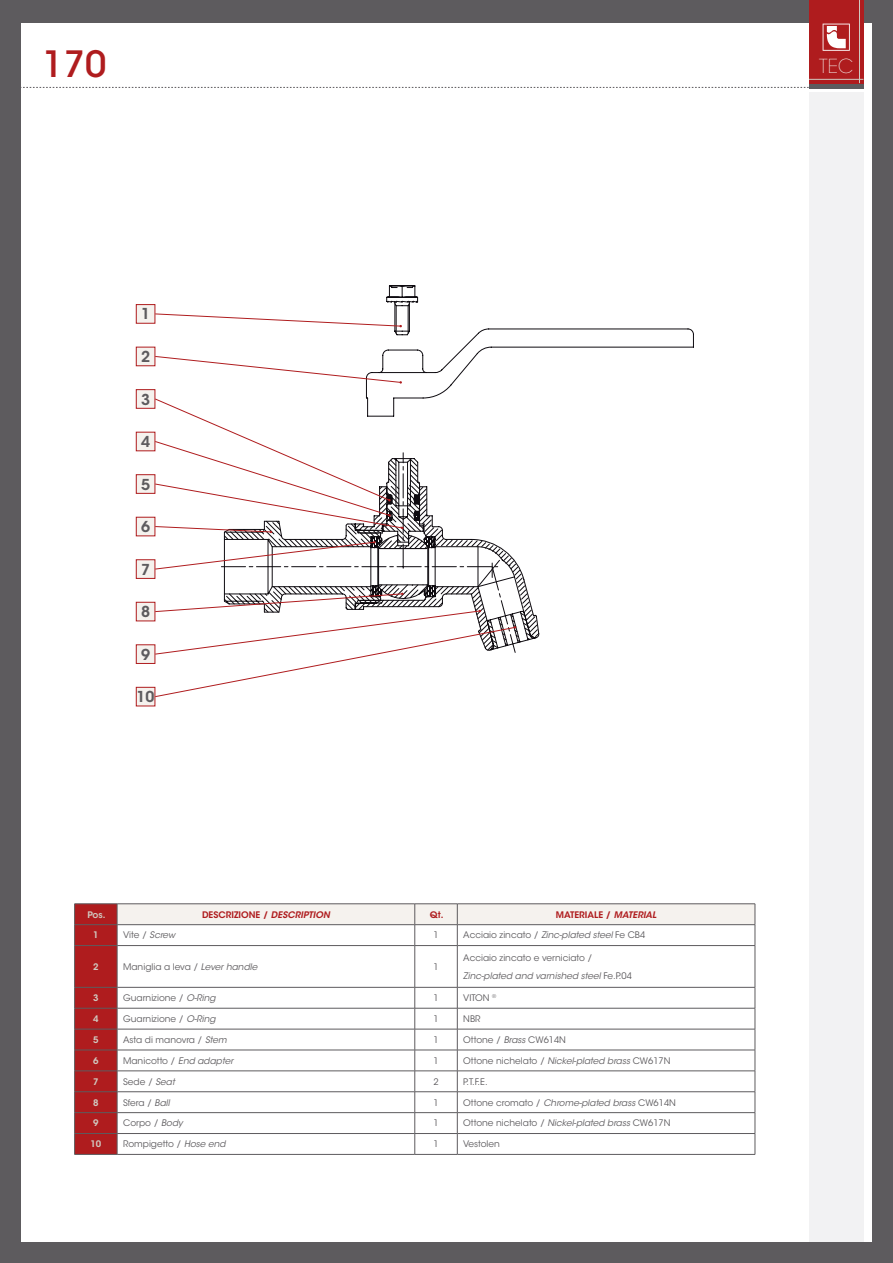
<style>
.page{position:relative;width:893px;height:1263px;background:#5d5b5e}
.page>*{position:absolute;margin:0;border:0;box-sizing:border-box;transform-origin:0 0}
.t1{font:500 36px "ITC Avant Garde Std";color:#af1c1e}
.t2{font:200 19.2px "ITC Avant Garde Std";color:#f5f2ee}
.t3{font:600 15px "ITC Avant Garde Std";color:#5d5b5e}
.t4{font:9px/18px "ITC Avant Garde Std";color:#5d5b5e}
.t5{font:600 9px "ITC Avant Garde Std";color:#af1c1e}
.t6{font:600 9px "ITC Avant Garde Std";color:#d0c9c0}
.s1{font-style:italic}
</style>
<div class="page">
<div style="left:21px;top:23px;width:851px;height:1219px;background:#fff"></div>
<div style="left:809px;top:0;width:54px;height:83px;background:#af1c1e"></div>
<svg style="left:823px;top:24px;width:27px;height:27px"></svg>
<hr style="left:809px;top:79px;width:54px;height:1px;background:#d0c9c0">
<hr style="left:859px;top:0;width:1px;height:83px;background:#d0c9c0">
<hr style="left:809px;top:84px;width:54px;height:4px;background:#5d5b5e">
<div style="left:809px;top:93px;width:54px;height:1149px;background:#f2f2f3"></div>
<svg style="left:21px;top:87px;width:788px;height:1px"></svg>
<hr style="left:74px;top:903px;width:43px;height:1px;background:#5d5b5e">
<hr style="left:117px;top:903px;width:298px;height:1px;background:#5d5b5e">
<hr style="left:415px;top:903px;width:42px;height:1px;background:#5d5b5e">
<hr style="left:457px;top:903px;width:298px;height:1px;background:#5d5b5e">
<svg style="left:74px;top:904px;width:682px;height:250px"></svg>
<hr style="left:74px;top:1154px;width:43px;height:1px;background:#5d5b5e">
<hr style="left:117px;top:1154px;width:298px;height:1px;background:#5d5b5e">
<hr style="left:415px;top:1154px;width:42px;height:1px;background:#5d5b5e">
<hr style="left:457px;top:1154px;width:298px;height:1px;background:#5d5b5e">
<svg style="left:386px;top:286px;width:308px;height:351px"></svg>
<svg style="left:391px;top:286px;width:22px;height:2px"></svg>
<div style="left:136px;top:305px;width:19px;height:18px;background:#f5f2ee"></div>
<div style="left:136px;top:304px;width:19px;height:20px;border:1px solid #af1c1e"></div>
<div style="left:136px;top:347px;width:19px;height:19px;background:#f5f2ee"></div>
<div style="left:136px;top:347px;width:19px;height:19px;border:1px solid #af1c1e"></div>
<div style="left:136px;top:390px;width:19px;height:18px;background:#f5f2ee"></div>
<div style="left:136px;top:389px;width:19px;height:20px;border:1px solid #af1c1e"></div>
<div style="left:136px;top:432px;width:19px;height:19px;background:#f5f2ee"></div>
<div style="left:136px;top:432px;width:19px;height:19px;border:1px solid #af1c1e"></div>
<div style="left:136px;top:475px;width:19px;height:18px;background:#f5f2ee"></div>
<div style="left:136px;top:474px;width:19px;height:20px;border:1px solid #af1c1e"></div>
<div style="left:136px;top:517px;width:19px;height:19px;background:#f5f2ee"></div>
<div style="left:136px;top:517px;width:19px;height:19px;border:1px solid #af1c1e"></div>
<div style="left:136px;top:560px;width:19px;height:18px;background:#f5f2ee"></div>
<div style="left:136px;top:559px;width:19px;height:20px;border:1px solid #af1c1e"></div>
<div style="left:136px;top:602px;width:19px;height:19px;background:#f5f2ee"></div>
<div style="left:136px;top:602px;width:19px;height:19px;border:1px solid #af1c1e"></div>
<div style="left:136px;top:645px;width:19px;height:18px;background:#f5f2ee"></div>
<div style="left:136px;top:644px;width:19px;height:20px;border:1px solid #af1c1e"></div>
<svg style="left:154px;top:303px;width:384px;height:394px"></svg>
<div style="left:136px;top:687px;width:19px;height:19px;background:#f5f2ee"></div>
<div style="left:136px;top:687px;width:19px;height:19px;border:1px solid #af1c1e"></div>
<p class="t1" style="left:43px;top:41px;width:65px">170</p>
<h2 class="t2" style="left:819px;top:55px;width:36px">TEC</h2>
<p class="t3" style="left:141px;top:304px;width:11px">1</p>
<p class="t3" style="left:141px;top:347px;width:11px">2</p>
<p class="t3" style="left:141px;top:390px;width:11px">3</p>
<p class="t3" style="left:141px;top:432px;width:11px">4</p>
<p class="t3" style="left:141px;top:475px;width:11px">5</p>
<p class="t3" style="left:141px;top:517px;width:11px">6</p>
<p class="t3" style="left:141px;top:560px;width:11px">7</p>
<p class="t3" style="left:141px;top:602px;width:11px">8</p>
<p class="t3" style="left:141px;top:645px;width:11px">9</p>
<p class="t3" style="left:137px;top:687px;width:20px">10</p>
<p class="t6" style="left:87px;top:908px;width:20px">Pos.</p>
<p class="t5" style="left:202px;top:908px;width:129px">DESCRIZIONE / <span class="s1">DESCRIPTION</span></p>
<p class="t5" style="left:430px;top:908px;width:15px">Qt.</p>
<p class="t5" style="left:556px;top:908px;width:102px">MATERIALE / <span class="s1">MATERIAL</span></p>
<p class="t6" style="left:93px;top:929px;width:7px">1</p>
<p class="t4" style="left:123px;top:926px;width:54px">Vite / <span class="s1">Screw</span></p>
<p class="t4" style="left:433px;top:926px;width:7px">1</p>
<p class="t4" style="left:463px;top:926px;width:184px">Acciaio zincato / <span class="s1">Zinc-plated steel</span> Fe CB4</p>
<p class="t6" style="left:93px;top:961px;width:7px">2</p>
<p class="t4" style="left:123px;top:958px;width:136px">Maniglia a leva / <span class="s1">Lever handle</span></p>
<p class="t4" style="left:433px;top:958px;width:7px">1</p>
<p class="t4" style="left:463px;top:949px;width:170px">Acciaio zincato e verniciato /<br><span class="s1">Zinc-plated and varnished steel</span> Fe.P.04</p>
<p class="t6" style="left:93px;top:992px;width:7px">3</p>
<p class="t4" style="left:123px;top:989px;width:94px">Guarnizione / <span class="s1">O-Ring</span></p>
<p class="t4" style="left:433px;top:989px;width:7px">1</p>
<p class="t4" style="left:463px;top:989px;width:35px">VITON <sup>®</sup></p>
<p class="t6" style="left:93px;top:1013px;width:7px">4</p>
<p class="t4" style="left:123px;top:1010px;width:94px">Guarnizione / <span class="s1">O-Ring</span></p>
<p class="t4" style="left:433px;top:1010px;width:7px">1</p>
<p class="t4" style="left:463px;top:1010px;width:19px">NBR</p>
<p class="t6" style="left:93px;top:1034px;width:7px">5</p>
<p class="t4" style="left:123px;top:1031px;width:105px">Asta di manovra / <span class="s1">Stem</span></p>
<p class="t4" style="left:433px;top:1031px;width:7px">1</p>
<p class="t4" style="left:463px;top:1031px;width:104px">Ottone / <span class="s1">Brass</span> CW614N</p>
<p class="t6" style="left:93px;top:1055px;width:7px">6</p>
<p class="t4" style="left:123px;top:1051px;width:112px">Manicotto / <span class="s1">End adapter</span></p>
<p class="t4" style="left:433px;top:1051px;width:7px">1</p>
<p class="t4" style="left:463px;top:1051px;width:209px">Ottone nichelato / <span class="s1">Nickel-plated brass</span> CW617N</p>
<p class="t6" style="left:93px;top:1076px;width:7px">7</p>
<p class="t4" style="left:123px;top:1072px;width:53px">Sede / <span class="s1">Seat</span></p>
<p class="t4" style="left:433px;top:1072px;width:7px">2</p>
<p class="t4" style="left:463px;top:1072px;width:26px">P.T.F.E.</p>
<p class="t6" style="left:93px;top:1096px;width:7px">8</p>
<p class="t4" style="left:123px;top:1093px;width:48px">Sfera / <span class="s1">Ball</span></p>
<p class="t4" style="left:433px;top:1093px;width:7px">1</p>
<p class="t4" style="left:463px;top:1093px;width:214px">Ottone cromato / <span class="s1">Chrome-plated brass</span> CW614N</p>
<p class="t6" style="left:93px;top:1117px;width:7px">9</p>
<p class="t4" style="left:123px;top:1114px;width:61px">Corpo / <span class="s1">Body</span></p>
<p class="t4" style="left:433px;top:1114px;width:7px">1</p>
<p class="t4" style="left:463px;top:1114px;width:209px">Ottone nichelato / <span class="s1">Nickel-plated brass</span> CW617N</p>
<p class="t6" style="left:90px;top:1138px;width:12px">10</p>
<p class="t4" style="left:123px;top:1135px;width:104px">Rompigetto / <span class="s1">Hose end</span></p>
<p class="t4" style="left:433px;top:1135px;width:7px">1</p>
<p class="t4" style="left:463px;top:1135px;width:38px">Vestolen</p>
</div>
